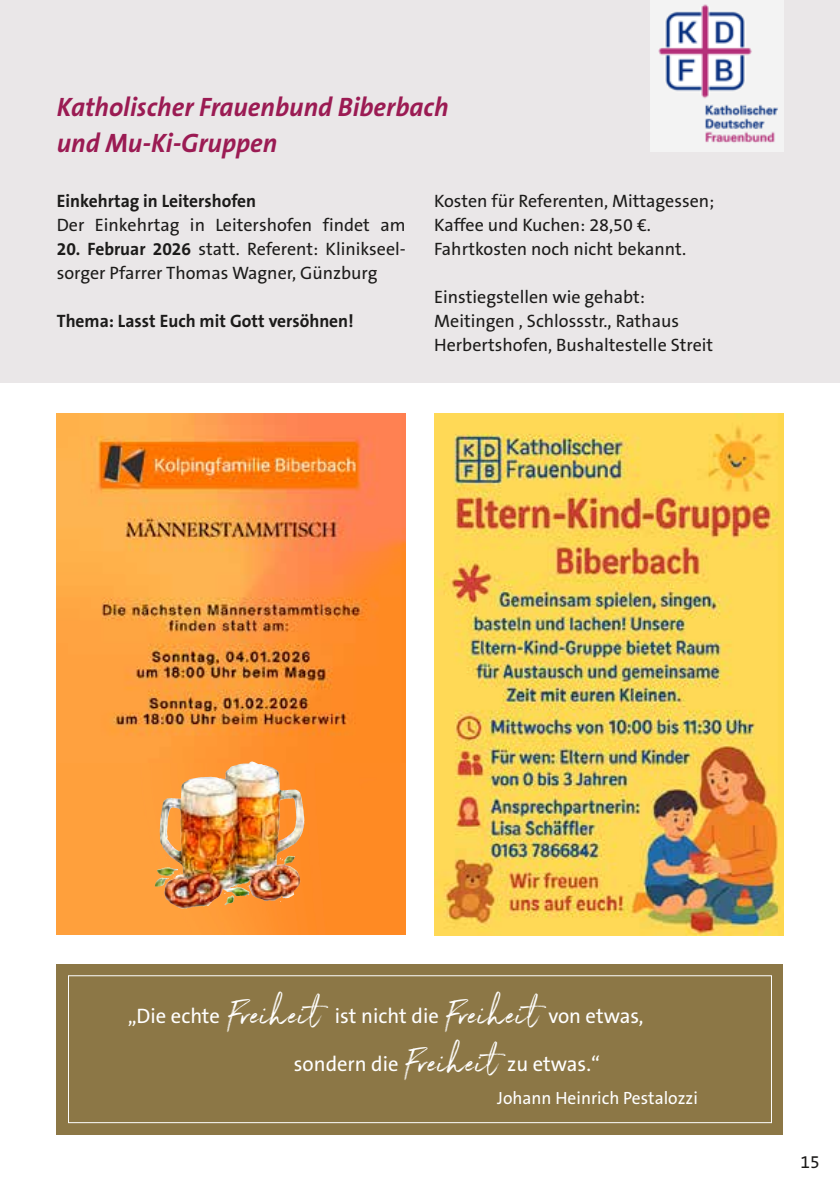
<style>
.page{position:relative;width:840px;height:1191px;background:#fff}
.page>*{position:absolute;margin:0;border:0;box-sizing:border-box;transform-origin:0 0}
.t1{font:italic 700 26.8px/35.6px "The Sans B7";color:#9b1b53}
.t2{font:21px "The Sans B5 Plain";color:#fff}
.t3{font:18px/24px "The Sans B5 Plain";color:#1c1b1a}
.t4{font:700 18px "The Sans B7";color:#1c1b1a}
.t5{font:17.8px "The Sans B5 Plain";color:#fff}
.s1{font-family:"The Sans B7";font-weight:700}
.s2{font-family:"Northwell";font-size:39.8px}
</style>
<div class="page">
<img style="left:57px;top:413px;width:348px;height:521px">
<div style="left:0;top:0;width:839px;height:383px;background:#eae7e8"></div>
<img style="left:434px;top:413px;width:348px;height:522px">
<img style="left:650px;top:0;width:132px;height:152px">
<div style="left:57px;top:964px;width:725px;height:170px;background:#8c7746"></div>
<div style="left:68px;top:975px;width:703px;height:148px;border:1px solid #fff"></div>
<img style="left:226px;top:761px;width:26px;height:11px">
<h1 class="t1" style="left:57px;top:90px;width:393px">Katholischer Frauenbund Biberbach und Mu-Ki-Gruppen</h1>
<p class="t4" style="left:57px;top:191px;width:201px">Einkehrtag in Leitershofen</p>
<p class="t3" style="left:57px;top:213px;width:350px">Der Einkehrtag in Leitershofen findet am</p>
<p class="t3" style="left:57px;top:237px;width:350px"><span class="s1">20. Februar 2026</span> statt. Referent: Klinikseel&shy;sorger Pfarrer Thomas Wagner, Günzburg</p>
<p class="t4" style="left:57px;top:311px;width:298px">Thema: Lasst Euch mit Gott versöhnen!</p>
<p class="t3" style="left:434px;top:189px;width:281px">Kosten für Referenten, Mittagessen;<br>Kaffee und Kuchen: 28,50 €.<br>Fahrtkosten noch nicht bekannt.</p>
<p class="t3" style="left:434px;top:285px;width:280px">Einstiegstellen wie gehabt:<br>Meitingen , Schlossstr., Rathaus<br>Herbertshofen, Bushaltestelle Streit</p>
<p class="t2" style="left:128px;top:1005px;width:517px">„Die echte <span class="s2">Freiheit</span> ist nicht die <span class="s2">Freiheit</span> von etwas,</p>
<p class="t2" style="left:294px;top:1052px;width:307px">sondern die <span class="s2">Freiheit</span> zu etwas.“</p>
<p class="t5" style="left:497px;top:1089px;width:202px">Johann Heinrich Pestalozzi</p>
<p class="t3" style="left:800px;top:1150px;width:21px">15</p>
</div>
